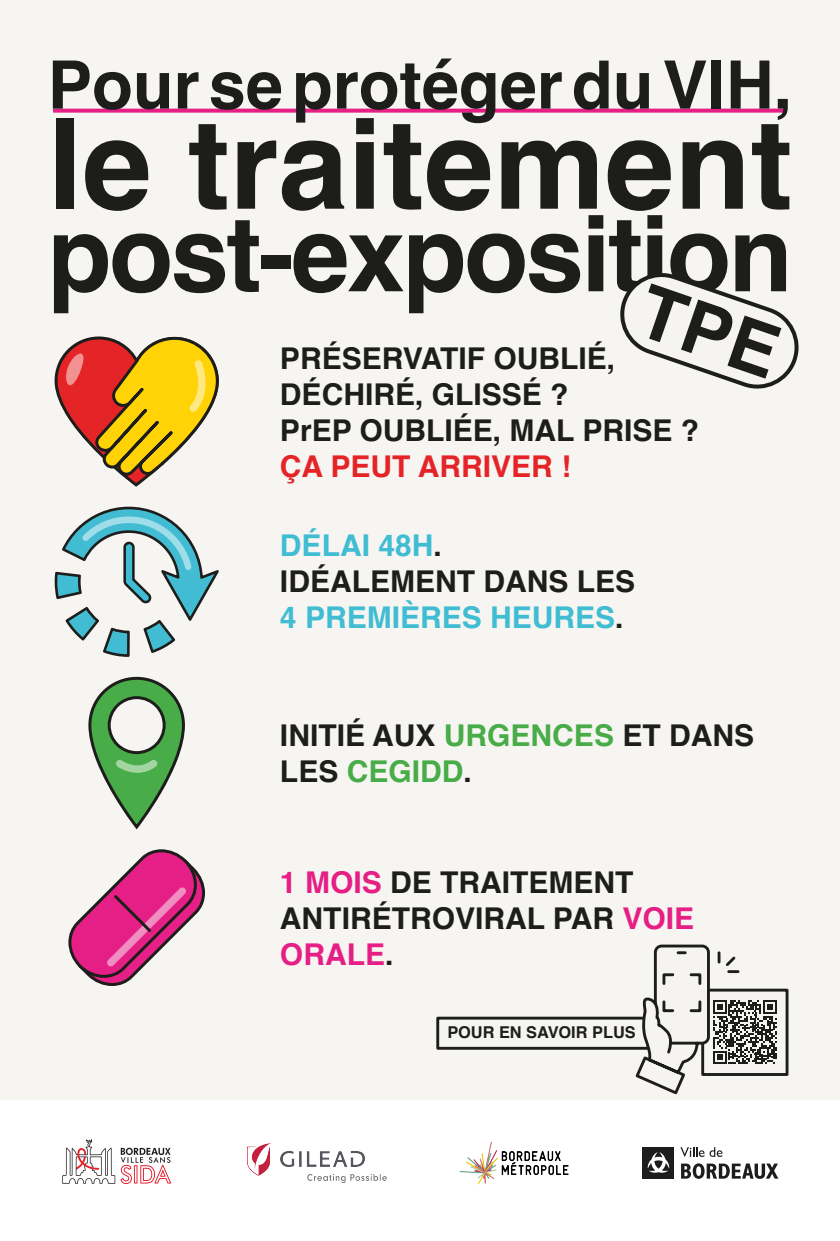
<style>
.page{position:relative;width:840px;height:1241px;background:#fff}
.page>*{position:absolute;margin:0;border:0;box-sizing:border-box;transform-origin:0 0}
.t1{font:700 125px "Helvetica";color:#1d1d1b}
.t2{font:700 105px "Helvetica";letter-spacing:-.025em;color:#1d1d1b}
.t3{font:700 66.75px "Helvetica";color:#1d1d1b}
.t4{font:700 30px/36px "Helvetica";color:#1d1d1b}
.t5{font:700 30px/36px "Helvetica";color:#40bcd3}
.t6{font:700 30px "Helvetica";color:#e52427}
.t7{font:700 16.32px "Helvetica";color:#1d1d1b}
.s1{color:#1d1d1b}
.s2{color:#48ac48}
.s3{color:#e51f85}
</style>
<div class="page">
<div style="left:0;top:0;width:840px;height:1098px;background:#f6f5f1"></div>
<svg style="left:55px;top:336px;width:164px;height:150px"></svg>
<svg style="left:88px;top:676px;width:97px;height:153px"></svg>
<svg style="left:68px;top:849px;width:137px;height:137px"></svg>
<svg style="left:55px;top:506px;width:164px;height:150px"></svg>
<div style="left:701px;top:988px;width:87px;height:87px;border:3px solid #1d1d1b"></div>
<div style="left:436px;top:1016px;width:222px;height:33px;border:3px solid #1d1d1b"></div>
<svg style="left:53px;top:109px;width:733px;height:4px;fill:#e51f85"></svg>
<img style="left:62px;top:1139px;width:109px;height:45px">
<img style="left:248px;top:1143px;width:138px;height:38px">
<img style="left:459px;top:1141px;width:110px;height:44px">
<svg style="left:633px;top:944px;width:144px;height:151px"></svg>
<svg style="left:680px;top:1147px;width:42px;height:9px"></svg>
<svg style="left:681px;top:1163px;width:97px;height:15px"></svg>
<div style="left:643px;top:1146px;width:31px;height:32px;background:#1d1d1b"></div>
<svg style="left:648px;top:1152px;width:21px;height:20px"></svg>
<svg style="left:620px;top:273px;width:179px;height:116px"></svg>
<h3 class="t3" style="left:48px;top:57px;width:746px">Pour se protéger du VIH,</h3>
<h1 class="t1" style="left:48px;top:112px;width:746px">le traitement</h1>
<h2 class="t2" style="left:48px;top:210px;width:746px">post-exposition</h2>
<p class="t4" style="left:280px;top:343px;width:421px">PRÉSERVATIF OUBLIÉ,<br>DÉCHIRÉ, GLISSÉ ?<br>PrEP OUBLIÉE, MAL PRISE ?</p>
<p class="t6" style="left:280px;top:454px;width:293px">ÇA PEUT ARRIVER !</p>
<p class="t5" style="left:280px;top:530px;width:357px">DÉLAI 48H<span class="s1">.<br>IDÉALEMENT DANS LES<br></span>4 PREMIÈRES HEURES<span class="s1">.</span></p>
<p class="t4" style="left:280px;top:720px;width:475px">INITIÉ AUX <span class="s2">URGENCES</span> ET DANS<br>LES <span class="s2">CEGIDD</span>.</p>
<p class="t4" style="left:280px;top:866px;width:415px"><span class="s3">1 MOIS</span> DE TRAITEMENT<br>ANTIRÉTROVIRAL PAR <span class="s3">VOIE<br>ORALE</span>.</p>
<p class="t7" style="left:447px;top:1025px;width:190px">POUR EN SAVOIR PLUS</p>
</div>
